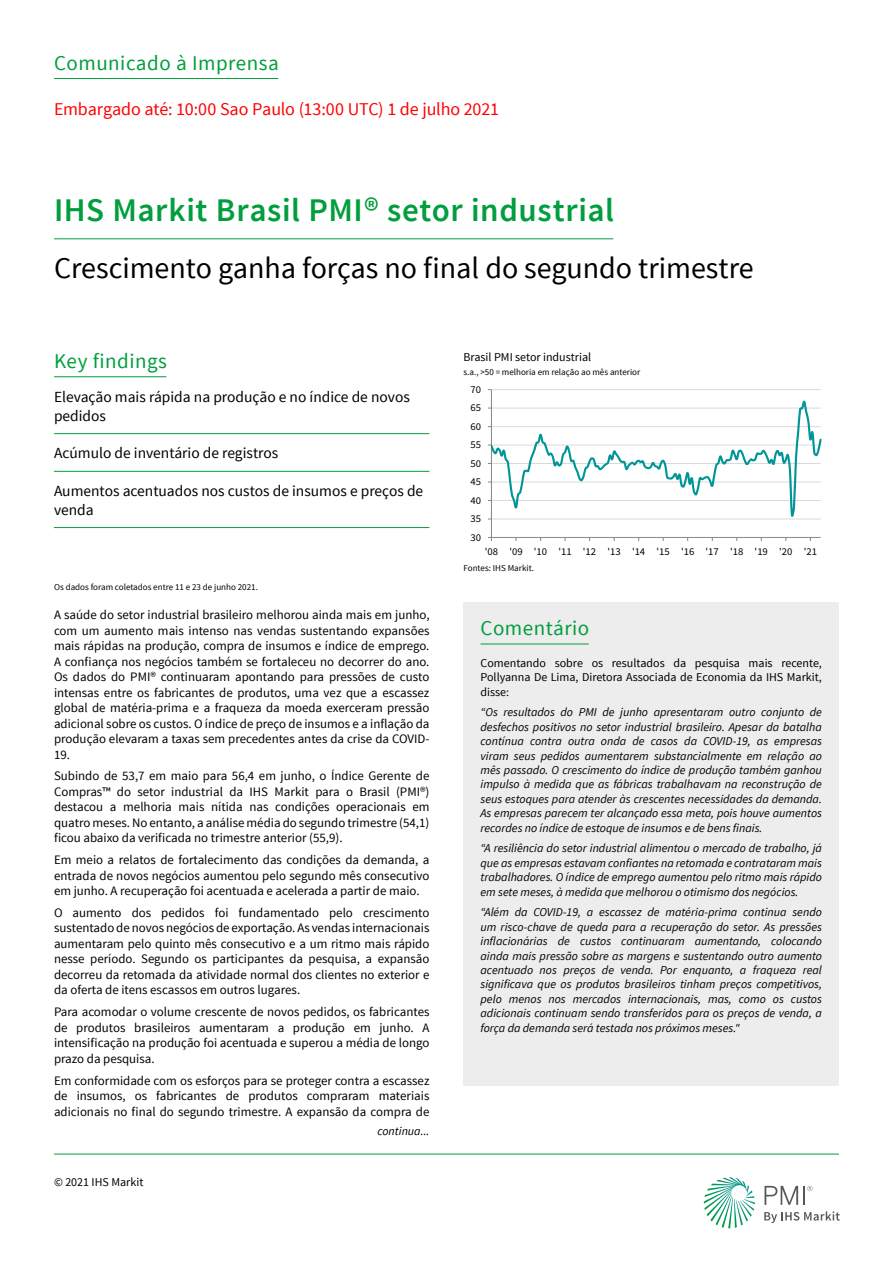
<style>
.page{position:relative;width:893px;height:1263px;background:#fff}
.page>*{position:absolute;margin:0;border:0;box-sizing:border-box;transform-origin:0 0}
.t1{font:600 33px "Source Sans Pro";letter-spacing:.015em;color:#009e3d}
.t2{font:30px "Source Sans Pro";color:#000}
.t3{font:21px "Source Sans Pro";letter-spacing:.025em;color:#009e3d}
.t4{font:18px "Source Sans Pro";letter-spacing:-.01em;color:#f00}
.t5{font:15.45px/18.6px "Source Sans Pro";color:#000}
.t6{font:12.9px/15.5px "Source Sans Pro";color:#000;text-align:justify}
.t7{font:italic 12px/14.4px "Source Sans Pro";color:#000;text-align:justify}
.t8{font:12px/14.4px "Source Sans Pro";color:#000;text-align:justify}
.t9{font:10.35px "Source Sans Pro";letter-spacing:-.005em;color:#000}
.t10{font:9px "Source Sans Pro";color:#000}
</style>
<div class="page">
<svg style="left:704px;top:1177px;width:51px;height:51px"></svg>
<svg style="left:764px;top:1211px;width:76px;height:12px"></svg>
<svg style="left:764px;top:1186px;width:48px;height:19px"></svg>
<hr style="left:54px;top:1154px;width:785px;height:1px;background:#009e3d">
<hr style="left:491px;top:389px;width:330px;height:1px;background:#d9d9d9">
<hr style="left:491px;top:390px;width:1px;height:147px;background:#868686">
<hr style="left:491px;top:537px;width:330px;height:1px;background:#868686">
<svg style="left:488px;top:401px;width:333px;height:119px"></svg>
<hr style="left:54px;top:376px;width:112px;height:1px;background:#009e3d">
<hr style="left:54px;top:78px;width:224px;height:1px;background:#009e3d">
<hr style="left:54px;top:238px;width:559px;height:1px;background:#009e3d">
<hr style="left:54px;top:433px;width:375px;height:1px;background:#009e3d">
<hr style="left:54px;top:471px;width:375px;height:1px;background:#009e3d">
<hr style="left:54px;top:527px;width:375px;height:1px;background:#009e3d">
<div style="left:463px;top:602px;width:376px;height:56px;background:#ededed"></div>
<hr style="left:480px;top:644px;width:109px;height:1px;background:#009e3d">
<div style="left:463px;top:658px;width:376px;height:427px;background:#ededed"></div>
<h3 class="t3" style="left:54px;top:50px;width:226px">Comunicado à Imprensa</h3>
<h3 class="t4" style="left:54px;top:98px;width:447px">Embargado até: 10:00 Sao Paulo (13:00 UTC) 1 de julho 2021</h3>
<h1 class="t1" style="left:54px;top:190px;width:562px">IHS Markit Brasil PMI® setor industrial</h1>
<h2 class="t2" style="left:54px;top:249px;width:701px">Crescimento ganha forças no final do segundo trimestre</h2>
<h3 class="t3" style="left:54px;top:348px;width:114px">Key findings</h3>
<p class="t5" style="left:54px;top:388px;width:357px">Elevação mais rápida na produção e no índice de novos pedidos</p>
<p class="t5" style="left:54px;top:444px;width:226px">Acúmulo de inventário de registros</p>
<p class="t5" style="left:54px;top:482px;width:371px">Aumentos acentuados nos custos de insumos e preços de venda</p>
<p class="t10" style="left:54px;top:581px;width:205px">Os dados foram coletados entre 11 e 23 de junho 2021.</p>
<p class="t6" style="left:54px;top:607px;width:377px">A saúde do setor industrial brasileiro melhorou ainda mais em junho, com um aumento mais intenso nas vendas sustentando expansões mais rápidas na produção, compra de insumos e índice de emprego.<br>A confiança nos negócios também se fortaleceu no decorrer do ano.<br>Os dados do PMI® continuaram apontando para pressões de custo intensas entre os fabricantes de produtos, uma vez que a escassez global de matéria-prima e a fraqueza da moeda exerceram pressão adicional sobre os custos. O índice de preço de insumos e a inflação da produção elevaram a taxas sem precedentes antes da crise da COVID-19.</p>
<p class="t6" style="left:54px;top:768px;width:377px">Subindo de 53,7 em maio para 56,4 em junho, o Índice Gerente de Compras™ do setor industrial da IHS Markit para o Brasil (PMI®) destacou a melhoria mais nítida nas condições operacionais em quatro meses. No entanto, a análise média do segundo trimestre (54,1) ficou abaixo da verificada no trimestre anterior (55,9).</p>
<p class="t6" style="left:54px;top:852px;width:377px">Em meio a relatos de fortalecimento das condições da demanda, a entrada de novos negócios aumentou pelo segundo mês consecutivo em junho. A recuperação foi acentuada e acelerada a partir de maio.</p>
<p class="t6" style="left:54px;top:905px;width:377px">O aumento dos pedidos foi fundamentado pelo crescimento sustentado de novos negócios de exportação. As vendas internacionais aumentaram pelo quinto mês consecutivo e a um ritmo mais rápido nesse período. Segundo os participantes da pesquisa, a expansão decorreu da retomada da atividade normal dos clientes no exterior e da oferta de itens escassos em outros lugares.</p>
<p class="t6" style="left:54px;top:1004px;width:377px">Para acomodar o volume crescente de novos pedidos, os fabricantes de produtos brasileiros aumentaram a produção em junho. A intensificação na produção foi acentuada e superou a média de longo prazo da pesquisa.</p>
<p class="t6" style="left:54px;top:1073px;width:377px">Em conformidade com os esforços para se proteger contra a escassez de insumos, os fabricantes de produtos compraram materiais adicionais no final do segundo trimestre. A expansão da compra de</p>
<p class="t8" style="left:54px;top:1175px;width:91px">© 2021 IHS Markit</p>
<p class="t7" style="left:377px;top:1124px;width:54px">continua...</p>
<p class="t8" style="left:463px;top:350px;width:129px">Brasil PMI setor industrial</p>
<p class="t10" style="left:463px;top:366px;width:178px">s.a., &gt;50 = melhoria em relação ao mês anterior</p>
<p class="t9" style="left:471px;top:383px;width:12px">70</p>
<p class="t9" style="left:471px;top:401px;width:12px">65</p>
<p class="t9" style="left:471px;top:420px;width:12px">60</p>
<p class="t9" style="left:471px;top:438px;width:12px">55</p>
<p class="t9" style="left:471px;top:457px;width:12px">50</p>
<p class="t9" style="left:471px;top:475px;width:12px">45</p>
<p class="t9" style="left:471px;top:494px;width:12px">40</p>
<p class="t9" style="left:471px;top:512px;width:12px">35</p>
<p class="t9" style="left:471px;top:531px;width:12px">30</p>
<p class="t9" style="left:485px;top:545px;width:334px">'08 '09 '10 '11 '12 '13 '14 '15 '16 '17 '18 '19 '20 '21</p>
<p class="t10" style="left:463px;top:562px;width:72px">Fontes: IHS Markit.</p>
<h3 class="t3" style="left:480px;top:615px;width:110px">Comentário</h3>
<p class="t8" style="left:480px;top:656px;width:343px">Comentando sobre os resultados da pesquisa mais recente, Pollyanna De Lima, Diretora Associada de Economia da IHS Markit, disse:</p>
<p class="t7" style="left:480px;top:705px;width:343px">“Os resultados do PMI de junho apresentaram outro conjunto de desfechos positivos no setor industrial brasileiro. Apesar da batalha contínua contra outra onda de casos da COVID-19, as empresas viram seus pedidos aumentarem substancialmente em relação ao mês passado. O crescimento do índice de produção também ganhou impulso à medida que as fábricas trabalhavam na reconstrução de seus estoques para atender às crescentes necessidades da demanda.<br>As empresas parecem ter alcançado essa meta, pois houve aumentos recordes no índice de estoque de insumos e de bens finais.</p>
<p class="t7" style="left:480px;top:841px;width:343px">“A resiliência do setor industrial alimentou o mercado de trabalho, já que as empresas estavam confiantes na retomada e contrataram mais trabalhadores. O índice de emprego aumentou pelo ritmo mais rápido em sete meses, à medida que melhorou o otimismo dos negócios.</p>
<p class="t7" style="left:480px;top:905px;width:343px">“Além da COVID-19, a escassez de matéria-prima continua sendo um risco-chave de queda para a recuperação do setor. As pressões inflacionárias de custos continuaram aumentando, colocando ainda mais pressão sobre as margens e sustentando outro aumento acentuado nos preços de venda. Por enquanto, a fraqueza real significava que os produtos brasileiros tinham preços competitivos, pelo menos nos mercados internacionais, mas, como os custos adicionais continuam sendo transferidos para os preços de venda, a força da demanda será testada nos próximos meses."</p>
</div>
